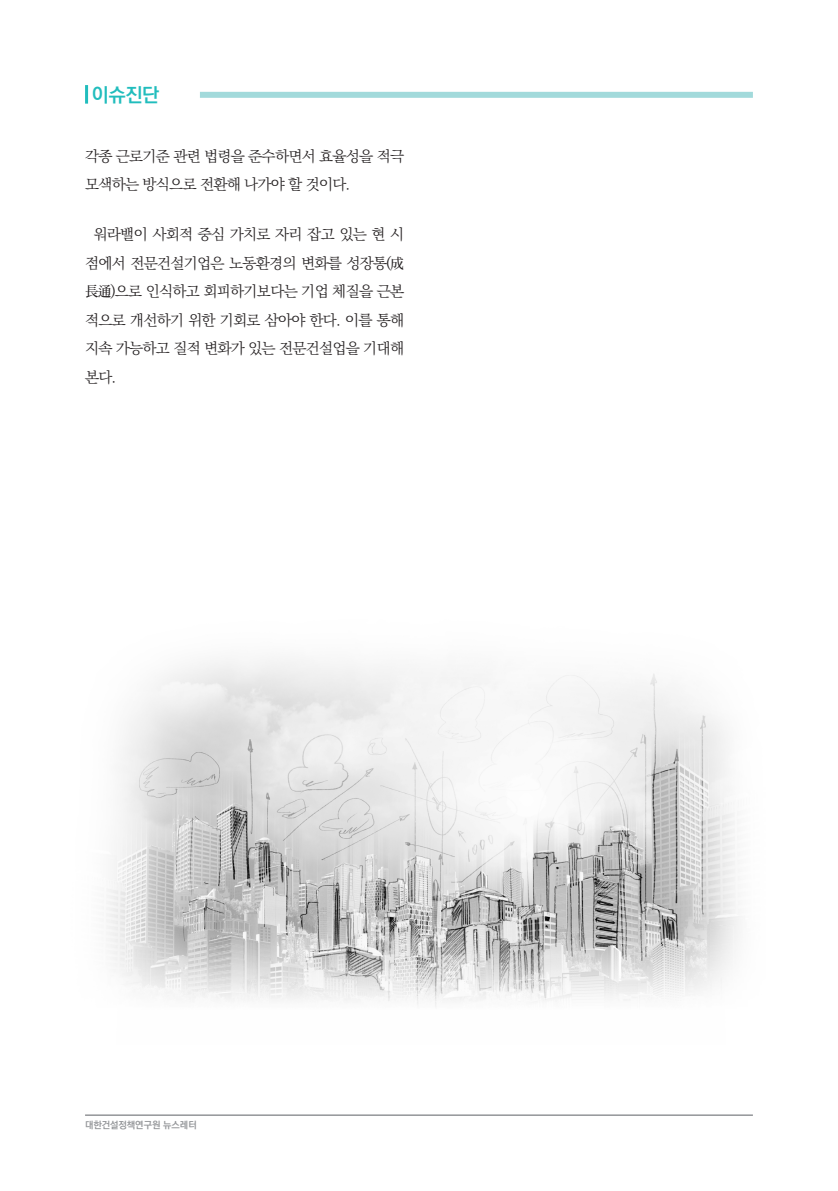
<style>
.page{position:relative;width:838px;height:1191px;background:#fff}
.page>*{position:absolute;margin:0;border:0;box-sizing:border-box;transform-origin:0 0}
.t1{font:700 19.5px "Ko Pub Dotum";color:#21bdbd}
.t2{font:300 15px/28.5px "Ko Pub Batang";letter-spacing:-.045em;color:#231f20}
.t3{font:700 9.6px "Ko Pub Dotum";color:#939598}
</style>
<div class="page">
<hr style="left:85px;top:85px;width:3px;height:19px;background:#21bdbd">
<div style="left:200px;top:92px;width:553px;height:6px;background:#a2dadb"></div>
<hr style="left:85px;top:1114px;width:668px;height:2px;background:#939598">
<img style="left:106px;top:659px;width:634px;height:348px">
<h1 class="t1" style="left:92px;top:85px;width:69px">이슈진단</h1>
<p class="t2" style="left:85px;top:142px;width:320px">각종 근로기준 관련 법령을 준수하면서 효율성을 적극 모색하는 방식으로 전환해 나가야 할 것이다.</p>
<p class="t2" style="left:85px;top:221px;width:320px;text-align:justify;text-indent:9px">워라밸이 사회적 중심 가치로 자리 잡고 있는 현 시 점에서 전문건설기업은 노동환경의 변화를 성장통(成長通)으로 인식하고 회피하기보다는 기업 체질을 근본 적으로 개선하기 위한 기회로 삼아야 한다. 이를 통해 지속 가능하고 질적 변화가 있는 전문건설업을 기대해 본다.</p>
<p class="t3" style="left:85px;top:1120px;width:113px">대한건설정책연구원 뉴스레터</p>
</div>
